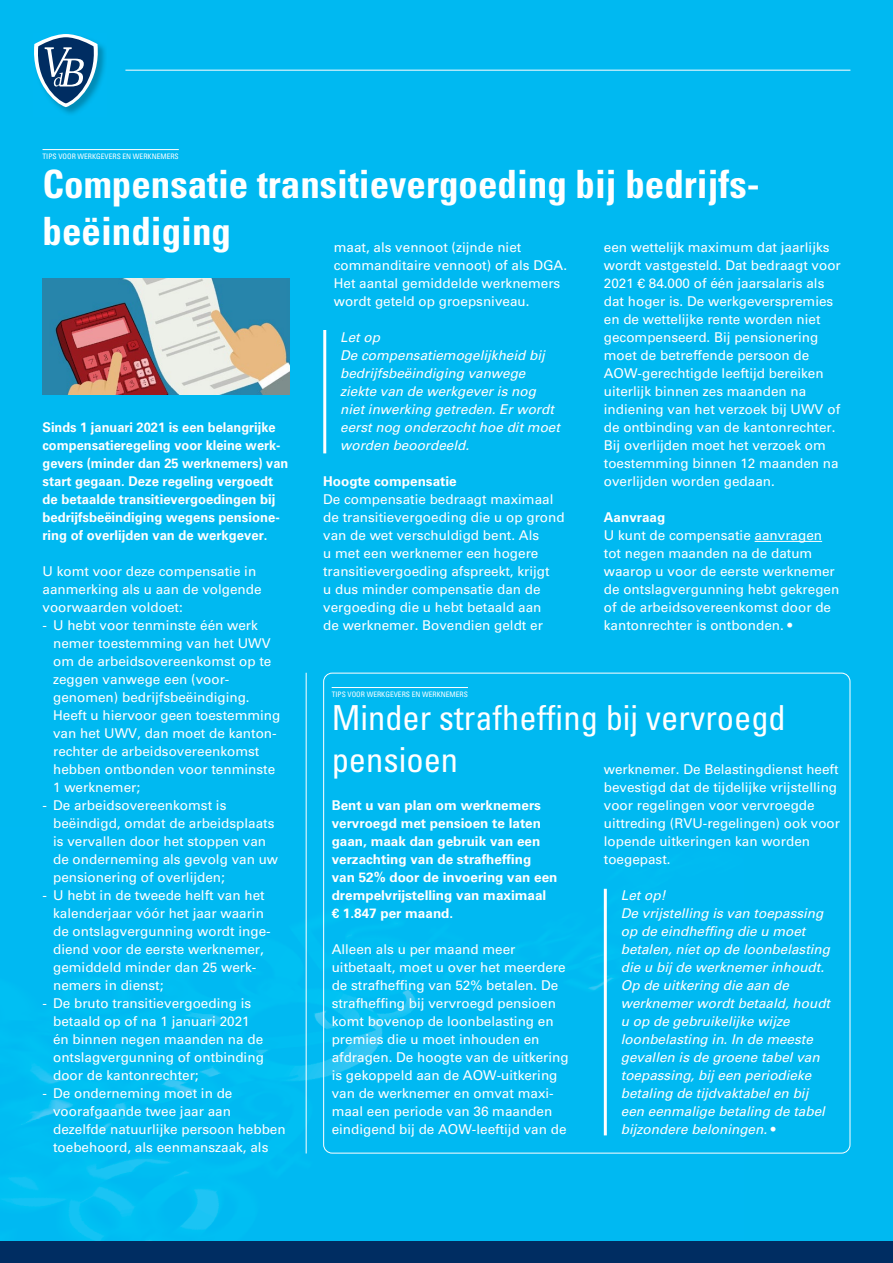
<style>
.page{position:relative;width:893px;height:1263px;background:#00b9f1}
.page>*{position:absolute;margin:0;border:0;box-sizing:border-box;transform-origin:0 0}
.t1{font:700 condensed 39px/46.8px "Univers LT Std";color:#fff}
.t2{font:condensed 34.5px/41.4px "Univers LT Std";color:#fff}
.t3{font:13.5px/18px "Univers LT Std";color:#fff}
.t4{font:italic 13.5px/18px "Univers LT Std";color:#fff}
.t5{font:700 13.5px/18px "Univers LT Std";color:#fff;scale:.95 1}
.t6{font:700 13.5px/18px "Univers LT Std";color:#fff}
.t7{font:condensed 7.5px "Univers LT Std";color:#fff}
.s1{font-style:normal}
</style>
<div class="page">
<img style="left:0;top:827px;width:743px;height:415px">
<div style="left:0;top:1242px;width:893px;height:21px;background:#002d62"></div>
<img style="left:58px;top:45px;width:47px;height:69px">
<svg style="left:34px;top:34px;width:67px;height:73px"></svg>
<hr style="left:125px;top:70px;width:725px;height:1px;background:#fff">
<hr style="left:755px;top:541px;width:67px;height:1px;background:#fff">
<hr style="left:43px;top:149px;width:136px;height:1px;background:#fff">
<hr style="left:332px;top:687px;width:136px;height:1px;background:#fff">
<hr style="left:604px;top:889px;width:3px;height:246px;background:#fff">
<hr style="left:323px;top:330px;width:3px;height:123px;background:#fff">
<hr style="left:306px;top:673px;width:1px;height:480px;background:#fff">
<img style="left:43px;top:278px;width:246px;height:117px">
<p class="t7" style="left:43px;top:151px;width:138px">TIPS VOOR WERKGEVERS EN WERKNEMERS</p>
<h1 class="t1" style="left:43px;top:160px;width:719px">Compensatie transitievergoeding bij bedrijfs&shy;beëindiging</h1>
<p class="t3" style="left:334px;top:238px;width:235px">maat, als vennoot (zijnde niet commanditaire vennoot) of als DGA.<br>Het aantal gemiddelde werknemers wordt geteld op groepsniveau.</p>
<p class="t4" style="left:340px;top:328px;width:221px">Let op<br>De compensatiemogelijkheid bij bedrijfsbeëindiging vanwege ziekte van de werkgever is nog niet inwerking getreden. Er wordt eerst nog onderzocht hoe dit moet worden beoordeeld.</p>
<p class="t6" style="left:323px;top:472px;width:135px">Hoogte compensatie</p>
<p class="t3" style="left:323px;top:490px;width:243px">De compensatie bedraagt maximaal de transitievergoeding die u op grond van de wet verschuldigd bent. Als<br>u met een werknemer een hogere transitievergoeding afspreekt, krijgt<br>u dus minder compensatie dan de vergoeding die u hebt betaald aan<br>de werknemer. Bovendien geldt er</p>
<p class="t3" style="left:604px;top:238px;width:239px">een wettelijk maximum dat jaarlijks wordt vastgesteld. Dat bedraagt voor 2021 € 84.000 of één jaarsalaris als dat hoger is. De werkgeverspremies en de wettelijke rente worden niet gecompenseerd. Bij pensionering moet de betreffende persoon de AOW-gerechtigde leeftijd bereiken uiterlijk binnen zes maanden na indiening van het verzoek bij UWV of de ontbinding van de kantonrechter.<br>Bij overlijden moet het verzoek om toestemming binnen 12 maanden na overlijden worden gedaan.</p>
<p class="t6" style="left:604px;top:508px;width:63px">Aanvraag</p>
<p class="t3" style="left:604px;top:526px;width:237px">U kunt de compensatie aanvragen tot negen maanden na de datum waarop u voor de eerste werknemer de ontslagvergunning hebt gekregen of de arbeidsovereenkomst door de kantonrechter is ontbonden. •</p>
<p class="t5" style="left:43px;top:418px;width:260px">Sinds 1 januari 2021 is een belangrijke compensatieregeling voor kleine werk&shy;gevers (minder dan 25 werknemers) van start gegaan. Deze regeling vergoedt de betaalde transitievergoedingen bij bedrijfsbeëindiging wegens pensione&shy;ring of overlijden van de werkgever.</p>
<p class="t3" style="left:43px;top:562px;width:221px">U komt voor deze compensatie in aanmerking als u aan de volgende voorwaarden voldoet:</p>
<p class="t3" style="left:53px;top:616px;width:229px;text-indent:-11px">- U hebt voor tenminste één werk nemer toestemming van het UWV om de arbeidsovereenkomst op te zeggen vanwege een (voor&shy;genomen) bedrijfsbeëindiging.<br>Heeft u hiervoor geen toestemming van het UWV, dan moet de kanton&shy;rechter de arbeidsovereenkomst hebben ontbonden voor tenminste<br>1 werknemer;</p>
<p class="t3" style="left:53px;top:796px;width:227px;text-indent:-11px">- De arbeidsovereenkomst is beëindigd, omdat de arbeidsplaats is vervallen door het stoppen van de onderneming als gevolg van uw pensionering of overlijden;</p>
<p class="t3" style="left:53px;top:886px;width:219px;text-indent:-11px">- U hebt in de tweede helft van het kalenderjaar vóór het jaar waarin de ontslagvergunning wordt inge&shy;diend voor de eerste werknemer, gemiddeld minder dan 25 werk&shy;nemers in dienst;</p>
<p class="t3" style="left:53px;top:994px;width:212px;text-indent:-11px">- De bruto transitievergoeding is betaald op of na 1 januari 2021 én binnen negen maanden na de ontslagvergunning of ontbinding door de kantonrechter;</p>
<p class="t3" style="left:53px;top:1084px;width:234px;text-indent:-11px">- De onderneming moet in de voorafgaande twee jaar aan dezelfde natuurlijke persoon hebben toebehoord, als eenmanszaak, als</p>
<p class="t7" style="left:332px;top:689px;width:138px">TIPS VOOR WERKGEVERS EN WERKNEMERS</p>
<h2 class="t2" style="left:332px;top:697px;width:456px">Minder strafheffing bij vervroegd pensioen</h2>
<p class="t3" style="left:604px;top:760px;width:238px">werknemer. De Belastingdienst heeft bevestigd dat de tijdelijke vrijstelling voor regelingen voor vervroegde uittreding (RVU-regelingen) ook voor lopende uitkeringen kan worden toegepast.</p>
<p class="t4" style="left:621px;top:886px;width:211px">Let op!<br>De vrijstelling is van toepassing op de eindheffing die u moet betalen, níet op de loonbelasting die u bij de werknemer inhoudt.<br>Op de uitkering die aan de werknemer wordt betaald, houdt u op de gebruikelijke wijze loonbelasting in. In de meeste gevallen is de groene tabel van toepassing, bij een periodieke betaling de tijdvaktabel en bij een eenmalige betaling de tabel bijzondere beloningen. <span class="s1">•</span></p>
<p class="t6" style="left:332px;top:796px;width:227px">Bent u van plan om werknemers vervroegd met pensioen te laten gaan, maak dan gebruik van een verzachting van de strafheffing van 52% door de invoering van een drempelvrijstelling van maximaal<br>€ 1.847 per maand.</p>
<p class="t3" style="left:332px;top:940px;width:239px">Alleen als u per maand meer uitbetaalt, moet u over het meerdere de strafheffing van 52% betalen. De strafheffing bij vervroegd pensioen komt bovenop de loonbelasting en premies die u moet inhouden en afdragen. De hoogte van de uitkering is gekoppeld aan de AOW-uitkering van de werknemer en omvat maxi&shy;maal een periode van 36 maanden eindigend bij de AOW-leeftijd van de</p>
</div>
